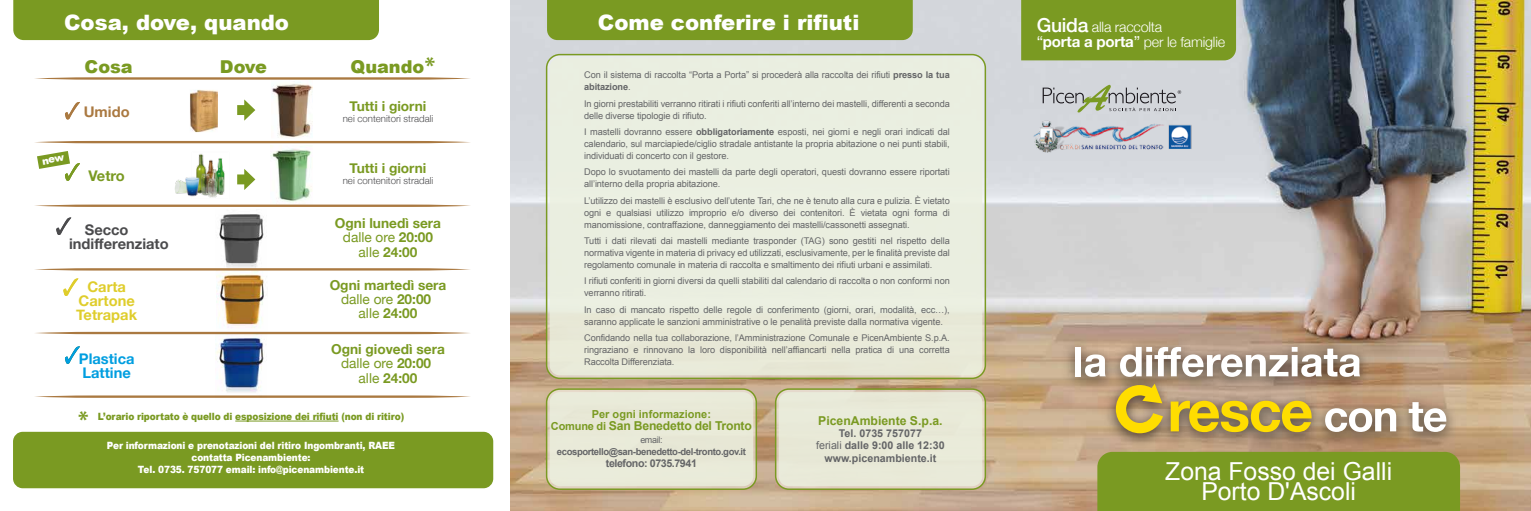
<style>
.page{position:relative;width:1531px;height:511px;background:#fff}
.page>*{position:absolute;margin:0;border:0;box-sizing:border-box;transform-origin:0 0}
.t1{font:24.7px/20.1px "Arial";color:#fff;text-align:center}
.t2{font:700 23px "Myriad Pro";color:#7a9a22}
.t3{font:900 21.2px "Arial";color:#fff}
.t4{font:900 17.7px "Arial";color:#7a9a22}
.t5{font:700 14.7px/14.1px "Helvetica Neue";color:#dfcd2c;text-align:center}
.t6{font:700 14.7px/14.1px "Helvetica Neue";color:#4b4b4d}
.t7{font:700 14.7px/14.1px "Helvetica Neue";color:#009ee0}
.t8{font:700 14.7px "Helvetica Neue";color:#aa7941}
.t9{font:700 14.7px "Helvetica Neue";letter-spacing:-.01em;color:#7a9a22}
.t10{font:300 14.3px/15.2px "Helvetica Neue";letter-spacing:-.015em;color:#fff}
.t11{font:700 13.7px/14.1px "Helvetica Neue";color:#7a9a22;text-align:center}
.t12{font:700 12.2px "Arial";letter-spacing:-.02em;color:#7a9a22}
.t13{font:700 12.2px "Arial";color:#7a9a22}
.t14{font:700 11px "Arial";color:#7a9a22}
.t15{font:700 10.7px/12.2px "Arial";color:#646567;text-align:center}
.t16{font:700 10.7px "Arial";letter-spacing:-.04em;color:#646567}
.t17{font:900 10px/12.1px "Arial";letter-spacing:-.01em;color:#fff;text-align:center;scale:.9 1}
.t18{font:900 10px "Arial";letter-spacing:-.01em;color:#7a9a22;scale:.9 1}
.t19{font:300 9.7px "Helvetica Neue";color:#4b4b4d}
.t20{font:700 9.5px "Arial";letter-spacing:-.04em;color:#646567}
.t21{font:9.2px/12px "Arial";letter-spacing:-.01em;color:#646567}
.t22{font:9px "Arial";letter-spacing:-.04em;color:#646567}
.s1{font-family:"Myriad Pro";font-weight:700;font-size:23px}
.s2{font-weight:400}
.s3{font-weight:500;font-size:19.3px}
.s4{font-weight:400;font-size:15.1px}
.s5{font-weight:700;font-size:15.1px}
.s6{font-weight:700}
.s7{font-size:11px}
</style>
<div class="page">
<img style="left:510px;top:0;width:1021px;height:510px">
<svg style="left:1042px;top:85px;width:139px;height:27px;background:#b8bcb8"></svg>
<div style="left:1097px;top:453px;width:363px;height:57px;background:#7a9a22"></div>
<div style="left:547px;top:0;width:366px;height:40px;background:#7a9a22"></div>
<div style="left:1021px;top:0;width:215px;height:60px;background:#7a9a22"></div>
<div style="left:550px;top:58px;width:432px;height:317px;background:#ebf0de;border-radius:10px"></div>
<div style="left:546px;top:54px;width:440px;height:325px;border:2px solid #7a9a22;border-radius:13px"></div>
<svg style="left:547px;top:389px;width:209px;height:99px"></svg>
<div style="left:550px;top:392px;width:203px;height:93px;background:#e8e9d8;border-radius:10px"></div>
<div style="left:546px;top:388px;width:211px;height:101px;border:2px solid #7a9a22;border-radius:13px"></div>
<svg style="left:776px;top:389px;width:209px;height:99px"></svg>
<div style="left:779px;top:392px;width:203px;height:93px;background:#e8e9d8;border-radius:10px"></div>
<div style="left:775px;top:388px;width:211px;height:101px;border:2px solid #7a9a22;border-radius:13px"></div>
<img style="left:1058px;top:332px;width:405px;height:121px">
<div style="left:1075px;top:346px;width:6px;height:30px;background:#fff"></div>
<svg style="left:1085px;top:354px;width:21px;height:22px"></svg>
<svg style="left:1120px;top:346px;width:240px;height:30px"></svg>
<svg style="left:1116px;top:383px;width:47px;height:50px;background:#ccaf38"></svg>
<svg style="left:1170px;top:400px;width:142px;height:31px;background:#cbb02f"></svg>
<svg style="left:1325px;top:408px;width:71px;height:23px"></svg>
<svg style="left:1408px;top:402px;width:38px;height:29px"></svg>
<img style="left:1031px;top:120px;width:163px;height:34px">
<div style="left:13px;top:0;width:366px;height:40px;background:#7a9a22"></div>
<div style="left:13px;top:431px;width:480px;height:57px;background:#7a9a22;border-radius:10px"></div>
<img style="left:155px;top:143px;width:112px;height:55px">
<img style="left:271px;top:145px;width:41px;height:58px">
<svg style="left:237px;top:169px;width:18px;height:21px"></svg>
<svg style="left:237px;top:99px;width:18px;height:21px"></svg>
<hr style="left:235px;top:420px;width:103px;height:1px;background:#7a9a22">
<img style="left:216px;top:214px;width:48px;height:57px">
<img style="left:217px;top:270px;width:50px;height:65px">
<img style="left:272px;top:82px;width:40px;height:56px">
<svg style="left:35px;top:141px;width:435px;height:2px"></svg>
<svg style="left:35px;top:204px;width:435px;height:3px"></svg>
<svg style="left:35px;top:77px;width:435px;height:3px"></svg>
<svg style="left:65px;top:102px;width:15px;height:17px"></svg>
<svg style="left:65px;top:346px;width:15px;height:17px"></svg>
<svg style="left:63px;top:278px;width:15px;height:17px"></svg>
<svg style="left:56px;top:217px;width:15px;height:18px"></svg>
<img style="left:190px;top:90px;width:28px;height:42px">
<svg style="left:35px;top:268px;width:435px;height:2px"></svg>
<svg style="left:35px;top:331px;width:435px;height:3px"></svg>
<svg style="left:35px;top:395px;width:435px;height:2px"></svg>
<img style="left:216px;top:333px;width:50px;height:65px">
<svg style="left:37px;top:151px;width:43px;height:29px"></svg>
<h3 class="t3" style="left:64px;top:7px;width:226px">Cosa, dove, quando</h3>
<h3 class="t4" style="left:85px;top:54px;width:50px">Cosa</h3>
<h3 class="t4" style="left:220px;top:54px;width:49px">Dove</h3>
<h3 class="t4" style="left:351px;top:54px;width:86px">Quando<span class="s1">*</span></h3>
<h3 class="t8" style="left:84px;top:100px;width:47px">Umido</h3>
<h3 class="t11" style="left:350px;top:99px;width:78px">Tutti i giorni</h3>
<p class="t19" style="left:343px;top:110px;width:92px">nei contenitori stradali</p>
<h3 class="t9" style="left:88px;top:163px;width:38px">Vetro</h3>
<h3 class="t6" style="left:69px;top:222px;width:101px;text-indent:16px">Secco indifferenziato</h3>
<h3 class="t5" style="left:76px;top:279px;width:62px">Carta<br>Cartone<br>Tetrapak</h3>
<h3 class="t7" style="left:79px;top:351px;width:57px">Plastica<br>Lattine</h3>
<h3 class="t11" style="left:350px;top:162px;width:78px">Tutti i giorni</h3>
<p class="t19" style="left:343px;top:173px;width:92px">nei contenitori stradali</p>
<h3 class="t11" style="left:335px;top:216px;width:108px">Ogni lunedì sera <span class="s2">dalle ore</span> 20:00 <span class="s2">alle</span> 24:00</h3>
<h3 class="t11" style="left:330px;top:278px;width:118px">Ogni martedì sera <span class="s2">dalle ore</span> 20:00<br><span class="s2">alle</span> 24:00</h3>
<h3 class="t11" style="left:331px;top:342px;width:115px">Ogni giovedì sera <span class="s2">dalle ore</span> 20:00 <span class="s2">alle</span> 24:00</h3>
<h2 class="t2" style="left:78px;top:404px;width:12px">*</h2>
<p class="t18" style="left:98px;top:408px;width:342px">L’orario riportato è quello di esposizione dei rifiuti (non di ritiro)</p>
<p class="t17" style="left:107px;top:439px;width:322px">Per informazioni e prenotazioni del ritiro Ingombranti, RAEE contatta Picenambiente:<br>Tel. 0735. 757077 email: info@picenambiente.it</p>
<h3 class="t3" style="left:598px;top:7px;width:263px">Come conferire i rifiuti</h3>
<h3 class="t10" style="left:1037px;top:18px;width:190px"><span class="s3">Guida</span> alla raccolta<br><span class="s4">“</span><span class="s5">porta a porta</span><span class="s4">”</span> per le famiglie</h3>
<p class="t21" style="left:584px;top:69px;width:367px">Con il sistema di raccolta “Porta a Porta” si procederà alla raccolta dei rifiuti <span class="s6">presso la tua abitazione</span>.</p>
<p class="t21" style="left:584px;top:97px;width:367px">In giorni prestabiliti verranno ritirati i rifiuti conferiti all’interno dei mastelli, differenti a seconda delle diverse tipologie di rifiuto.</p>
<p class="t21" style="left:584px;top:126px;width:367px;text-align:justify">I mastelli dovranno essere <span class="s6">obbligatoriamente</span> esposti, nei giorni e negli orari indicati dal calendario, sul marciapiede/ciglio stradale antistante la propria abitazione o nei punti stabili, individuati di concerto con il gestore.</p>
<p class="t21" style="left:584px;top:166px;width:367px">Dopo lo svuotamento dei mastelli da parte degli operatori, questi dovranno essere riportati all’interno della propria abitazione.</p>
<p class="t21" style="left:584px;top:194px;width:367px;text-align:justify">L’utilizzo dei mastelli è esclusivo dell’utente Tari, che ne è tenuto alla cura e pulizia. È vietato ogni e qualsiasi utilizzo improprio e/o diverso dei contenitori. È vietata ogni forma di manomissione, contraffazione, danneggiamento dei mastelli/cassonetti assegnati.</p>
<p class="t21" style="left:584px;top:235px;width:367px;text-align:justify">Tutti i dati rilevati dai mastelli mediante trasponder (TAG) sono gestiti nel rispetto della normativa vigente in materia di privacy ed utilizzati, esclusivamente, per le finalità previste dal regolamento comunale in materia di raccolta e smaltimento dei rifiuti urbani e assimilati.</p>
<p class="t21" style="left:584px;top:275px;width:367px">I rifiuti conferiti in giorni diversi da quelli stabiliti dal calendario di raccolta o non conformi non verranno ritirati.</p>
<p class="t21" style="left:584px;top:303px;width:367px">In caso di mancato rispetto delle regole di conferimento (giorni, orari, modalità, ecc…), saranno applicate le sanzioni amministrative o le penalità previste dalla normativa vigente.</p>
<p class="t21" style="left:584px;top:331px;width:367px;text-align:justify">Confidando nella tua collaborazione, l’Amministrazione Comunale e PicenAmbiente S.p.A. ringraziano e rinnovano la loro disponibilità nell’affiancarti nella pratica di una corretta Raccolta Differenziata.</p>
<p class="t14" style="left:592px;top:406px;width:121px">Per ogni informazione:</p>
<h3 class="t12" style="left:551px;top:417px;width:202px"><span class="s7">Comune di</span> San Benedetto del Tronto</h3>
<p class="t22" style="left:640px;top:433px;width:24px">email:</p>
<p class="t20" style="left:557px;top:444px;width:191px">ecosportello@san-benedetto-del-tronto.gov.it</p>
<p class="t16" style="left:606px;top:456px;width:93px">telefono: 0735.7941</p>
<h3 class="t13" style="left:818px;top:412px;width:126px">PicenAmbiente S.p.a.</h3>
<p class="t15" style="left:816px;top:427px;width:130px">Tel. 0735 757077<br><span class="s2">feriali</span> dalle 9:00 alle 12:30 www.picenambiente.it</p>
<h1 class="t1" style="left:1165px;top:460px;width:228px">Zona Fosso dei Galli<br>Porto D'Ascoli</h1>
</div>
